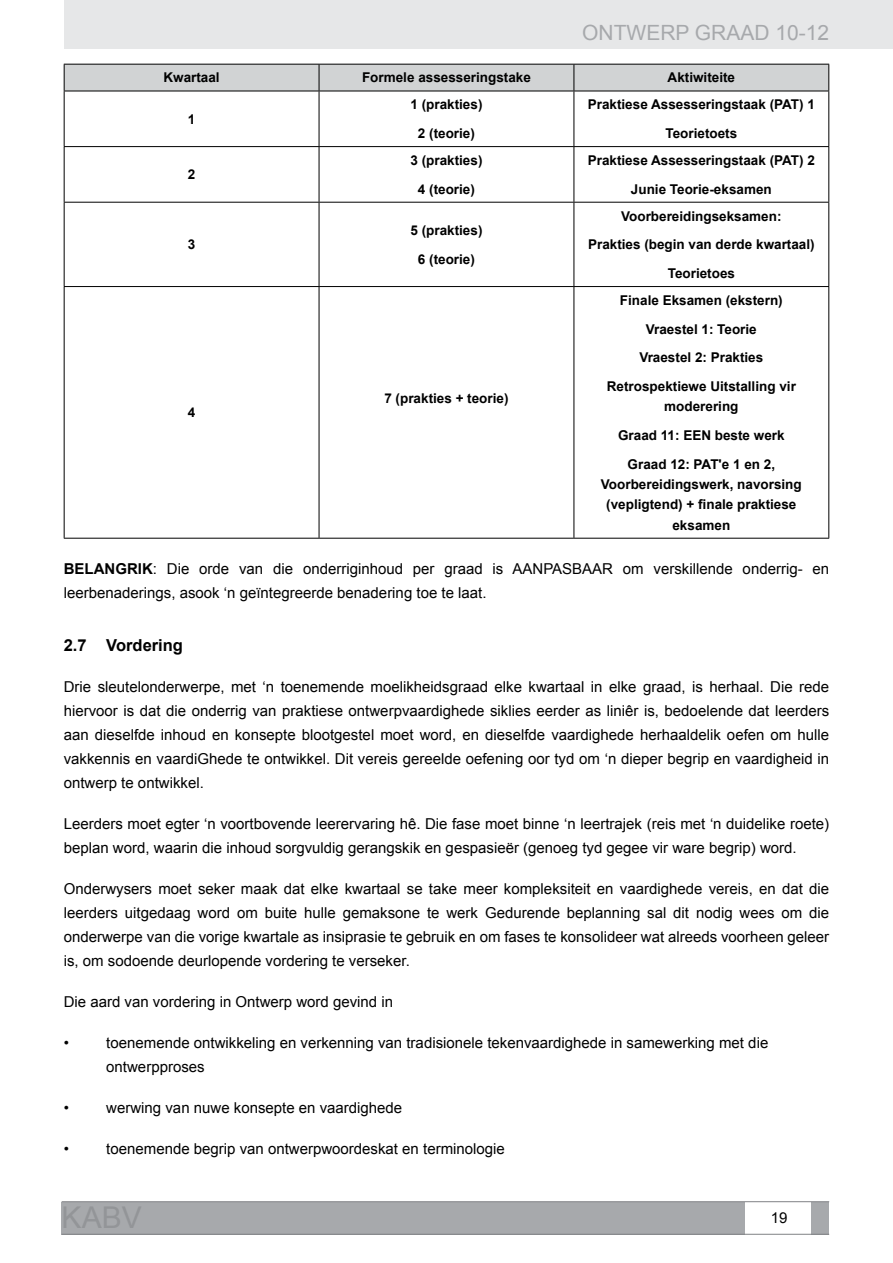
<style>
.page{position:relative;width:893px;height:1263px;background:#fff}
.page>*{position:absolute;margin:0;border:0;box-sizing:border-box;transform-origin:0 0}
.t1{font:21px "Arial";color:#a7a9ac}
.t2{font:700 16.5px "Arial";color:#000}
.t3{font:15px/24px "Arial";color:#000}
.t4{font:700 13.5px/28.8px "Arial";color:#000;text-align:center}
.s1{font-weight:700}
</style>
<div class="page">
<div style="left:64px;top:0;width:829px;height:49px;background:#e6e7e8"></div>
<div style="left:62px;top:1202px;width:683px;height:32px;background:#a7a9ac"></div>
<div style="left:812px;top:1202px;width:17px;height:32px;background:#a7a9ac"></div>
<hr style="left:62px;top:1234px;width:767px;height:1px;background:#808285">
<hr style="left:62px;top:1201px;width:767px;height:1px;background:#808285">
<svg style="left:64px;top:64px;width:765px;height:27px;background:#c5c7c8"></svg>
<hr style="left:64px;top:91px;width:255px;height:1px;background:#000">
<hr style="left:64px;top:91px;width:1px;height:55px;background:#000">
<hr style="left:319px;top:91px;width:255px;height:1px;background:#000">
<hr style="left:319px;top:91px;width:1px;height:55px;background:#000">
<hr style="left:574px;top:91px;width:255px;height:1px;background:#000">
<hr style="left:574px;top:91px;width:1px;height:55px;background:#000">
<hr style="left:828px;top:91px;width:1px;height:55px;background:#000">
<hr style="left:64px;top:146px;width:255px;height:1px;background:#000">
<hr style="left:64px;top:147px;width:1px;height:55px;background:#000">
<hr style="left:319px;top:146px;width:255px;height:1px;background:#000">
<hr style="left:319px;top:147px;width:1px;height:55px;background:#000">
<hr style="left:574px;top:146px;width:255px;height:1px;background:#000">
<hr style="left:574px;top:147px;width:1px;height:55px;background:#000">
<hr style="left:828px;top:147px;width:1px;height:55px;background:#000">
<hr style="left:64px;top:202px;width:255px;height:1px;background:#000">
<hr style="left:64px;top:203px;width:1px;height:83px;background:#000">
<hr style="left:319px;top:202px;width:255px;height:1px;background:#000">
<hr style="left:319px;top:203px;width:1px;height:83px;background:#000">
<hr style="left:574px;top:202px;width:255px;height:1px;background:#000">
<hr style="left:574px;top:203px;width:1px;height:83px;background:#000">
<hr style="left:828px;top:203px;width:1px;height:83px;background:#000">
<hr style="left:64px;top:286px;width:255px;height:1px;background:#000">
<hr style="left:64px;top:287px;width:1px;height:251px;background:#000">
<hr style="left:319px;top:286px;width:255px;height:1px;background:#000">
<hr style="left:319px;top:287px;width:1px;height:251px;background:#000">
<hr style="left:574px;top:286px;width:255px;height:1px;background:#000">
<hr style="left:574px;top:287px;width:1px;height:251px;background:#000">
<hr style="left:828px;top:287px;width:1px;height:251px;background:#000">
<hr style="left:64px;top:538px;width:255px;height:1px;background:#000">
<hr style="left:319px;top:538px;width:255px;height:1px;background:#000">
<hr style="left:574px;top:538px;width:255px;height:1px;background:#000">
<h1 class="t1" style="left:582px;top:19px;width:249px">ONTWERP GRAAD 10-12</h1>
<p class="t4" style="left:163px;top:64px;width:58px">Kwartaal</p>
<p class="t4" style="left:362px;top:64px;width:170px">Formele assesseringstake</p>
<p class="t4" style="left:668px;top:64px;width:69px">Aktiwiteite</p>
<p class="t4" style="left:188px;top:105px;width:9px">1</p>
<p class="t4" style="left:410px;top:91px;width:74px">1 (prakties)<br>2 (teorie)</p>
<p class="t4" style="left:588px;top:91px;width:229px">Praktiese Assesseringstaak (PAT) 1<br>Teorietoets</p>
<p class="t4" style="left:188px;top:161px;width:9px">2</p>
<p class="t4" style="left:188px;top:231px;width:9px">3</p>
<p class="t4" style="left:410px;top:146px;width:74px">3 (prakties)<br>4 (teorie)</p>
<p class="t4" style="left:588px;top:146px;width:229px">Praktiese Assesseringstaak (PAT) 2<br>Junie Teorie-eksamen</p>
<p class="t4" style="left:410px;top:216px;width:74px">5 (prakties)<br>6 (teorie)</p>
<p class="t4" style="left:588px;top:202px;width:228px">Voorbereidingseksamen:<br>Prakties (begin van derde kwartaal)<br>Teorietoes</p>
<p class="t4" style="left:607px;top:286px;width:191px">Finale Eksamen (ekstern)<br>Vraestel 1: Teorie<br>Vraestel 2: Prakties<br>Retrospektiewe Uitstalling vir</p>
<p class="t4" style="left:618px;top:393px;width:168px">moderering<br>Graad 11: EEN beste werk<br>Graad 12: PAT'e 1 en 2,</p>
<p class="t4" style="left:601px;top:475px;width:202px;line-height:20.2px">Voorbereidingswerk, navorsing (vepligtend) + finale praktiese eksamen</p>
<p class="t3" style="left:64px;top:556px;width:767px"><span class="s1">BELANGRIK</span>: Die orde van die onderriginhoud per graad is AANPASBAAR om verskillende onderrig- en leerbenaderings, asook ‘n geïntegreerde benadering toe te laat.</p>
<p class="t2" style="left:64px;top:634px;width:121px">2.7 Vordering</p>
<p class="t3" style="left:64px;top:675px;width:767px;text-align:justify">Drie sleutelonderwerpe, met ‘n toenemende moelikheidsgraad elke kwartaal in elke graad, is herhaal. Die rede hiervoor is dat die onderrig van praktiese ontwerpvaardighede siklies eerder as liniêr is, bedoelende dat leerders aan dieselfde inhoud en konsepte blootgestel moet word, en dieselfde vaardighede herhaaldelik oefen om hulle vakkennis en vaardiGhede te ontwikkel. Dit vereis gereelde oefening oor tyd om ‘n dieper begrip en vaardigheid in ontwerp te ontwikkel.</p>
<p class="t3" style="left:64px;top:812px;width:767px">Leerders moet egter ‘n voortbovende leerervaring hê. Die fase moet binne ‘n leertrajek (reis met ‘n duidelike roete) beplan word, waarin die inhoud sorgvuldig gerangskik en gespasieër (genoeg tyd gegee vir ware begrip) word.</p>
<p class="t3" style="left:64px;top:877px;width:767px;text-align:justify">Onderwysers moet seker maak dat elke kwartaal se take meer kompleksiteit en vaardighede vereis, en dat die leerders uitgedaag word om buite hulle gemaksone te werk Gedurende beplanning sal dit nodig wees om die onderwerpe van die vorige kwartale as insiprasie te gebruik en om fases te konsolideer wat alreeds voorheen geleer is, om sodoende deurlopende vordering te verseker.</p>
<p class="t3" style="left:64px;top:990px;width:331px">Die aard van vordering in Ontwerp word gevind in</p>
<p class="t3" style="left:64px;top:1031px;width:7px">•</p>
<p class="t3" style="left:106px;top:1031px;width:663px">toenemende ontwikkeling en verkenning van tradisionele tekenvaardighede in samewerking met die ontwerpproses</p>
<p class="t3" style="left:64px;top:1096px;width:7px">•</p>
<p class="t3" style="left:106px;top:1096px;width:297px">werwing van nuwe konsepte en vaardighede</p>
<p class="t3" style="left:64px;top:1137px;width:7px">•</p>
<p class="t3" style="left:106px;top:1137px;width:400px">toenemende begrip van ontwerpwoordeskat en terminologie</p>
<p class="t4" style="left:384px;top:384px;width:126px">7 (prakties + teorie)</p>
<p class="t4" style="left:188px;top:399px;width:9px">4</p>
<p class="t3" style="left:771px;top:1206px;width:18px">19</p>
</div>
